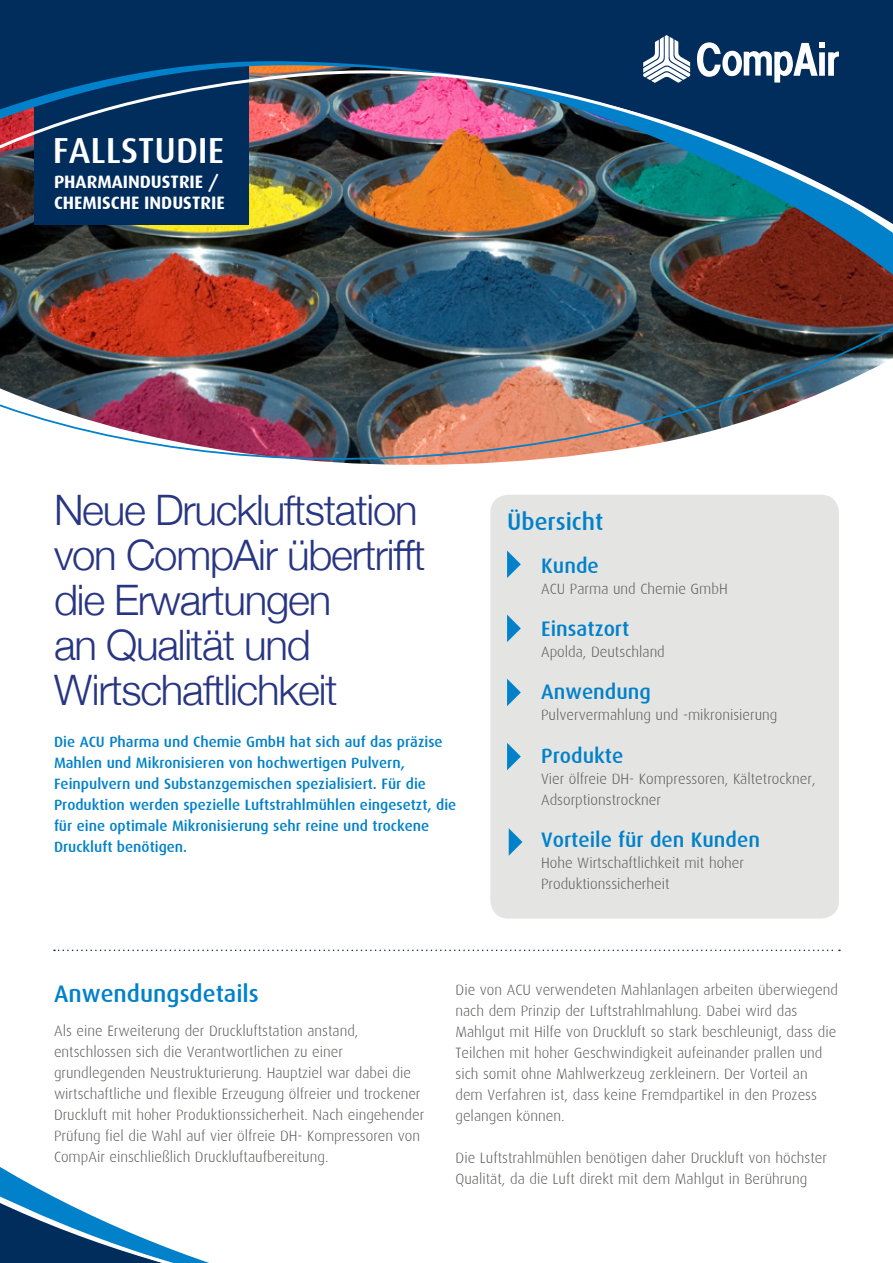
<style>
.page{position:relative;width:893px;height:1263px;background:#fff}
.page>*{position:absolute;margin:0;border:0;box-sizing:border-box;transform-origin:0 0}
.t1{font:300 42px/45px "Helvetica Neue";letter-spacing:-.03em;color:#283583}
.t2{font:500 36.15px "Dax";color:#fff}
.t3{font:500 24px "Dax";color:#0081c9}
.t4{font:500 21px "Dax";color:#0081c9}
.t5{font:700 18px/21.6px "Dax";color:#fff}
.t6{font:300 15px/21px "Dax";color:#575756}
.t7{font:500 15px/21px "Dax";color:#0081c9}
</style>
<div class="page">
<img style="left:0;top:289px;width:893px;height:207px">
<img style="left:0;top:263px;width:893px;height:26px">
<img style="left:0;top:0;width:893px;height:263px">
<svg style="left:697px;top:42px;width:142px;height:41px"></svg>
<svg style="left:643px;top:35px;width:47px;height:48px"></svg>
<svg style="left:0;top:1167px;width:209px;height:96px"></svg>
<div style="left:490px;top:495px;width:349px;height:423px;background:#e4e4e3;border-radius:18px"></div>
<svg style="left:507px;top:551px;width:14px;height:27px"></svg>
<svg style="left:507px;top:615px;width:14px;height:27px"></svg>
<svg style="left:507px;top:679px;width:14px;height:27px"></svg>
<svg style="left:507px;top:743px;width:14px;height:27px"></svg>
<svg style="left:509px;top:828px;width:13px;height:28px"></svg>
<svg style="left:54px;top:949px;width:786px;height:2px"></svg>
<h2 class="t2" style="left:53px;top:130px;width:173px">FALLSTUDIE</h2>
<p class="t5" style="left:54px;top:171px;width:172px">PHARMAINDUSTRIE /<br>CHEMISCHE INDUSTRIE</p>
<h1 class="t1" style="left:54px;top:484px;width:373px">Neue Druckluftstation von CompAir übertrifft die Erwartungen<br>an Qualität und<br>Wirtschaftlichkeit</h1>
<p class="t7" style="left:54px;top:731px;width:404px">Die ACU Pharma und Chemie GmbH hat sich auf das präzise Mahlen und Mikronisieren von hochwertigen Pulvern, Feinpulvern und Substanzgemischen spezialisiert. Für die Produktion werden spezielle Luftstrahlmühlen eingesetzt, die für eine optimale Mikronisierung sehr reine und trockene Druckluft benötigen.</p>
<h3 class="t3" style="left:507px;top:508px;width:98px">Übersicht</h3>
<h3 class="t4" style="left:541px;top:554px;width:59px">Kunde</h3>
<p class="t6" style="left:541px;top:578px;width:188px">ACU Parma und Chemie GmbH</p>
<h3 class="t4" style="left:541px;top:617px;width:90px">Einsatzort</h3>
<p class="t6" style="left:541px;top:642px;width:125px">Apolda, Deutschland</p>
<h3 class="t4" style="left:541px;top:680px;width:111px">Anwendung</h3>
<p class="t6" style="left:541px;top:705px;width:238px">Pulververmahlung und -mikronisierung</p>
<h3 class="t4" style="left:541px;top:744px;width:84px">Produkte</h3>
<p class="t6" style="left:541px;top:768px;width:276px">Vier ölfreie DH- Kompressoren, Kältetrockner,<br>Adsorptionstrockner</p>
<h3 class="t4" style="left:541px;top:828px;width:220px">Vorteile für den Kunden</h3>
<p class="t6" style="left:541px;top:852px;width:204px">Hohe Wirtschaftlichkeit mit hoher<br>Produktionssicherheit</p>
<h3 class="t3" style="left:54px;top:980px;width:206px">Anwendungsdetails</h3>
<p class="t6" style="left:54px;top:1020px;width:372px">Als eine Erweiterung der Druckluftstation anstand, entschlossen sich die Verantwortlichen zu einer grundlegenden Neustrukturierung. Hauptziel war dabei die wirtschaftliche und flexible Erzeugung ölfreier und trockener Druckluft mit hoher Produktionssicherheit. Nach eingehender Prüfung fiel die Wahl auf vier ölfreie DH- Kompressoren von CompAir einschließlich Druckluftaufbereitung.</p>
<p class="t6" style="left:455px;top:979px;width:384px">Die von ACU verwendeten Mahlanlagen arbeiten überwiegend nach dem Prinzip der Luftstrahlmahlung. Dabei wird das Mahlgut mit Hilfe von Druckluft so stark beschleunigt, dass die Teilchen mit hoher Geschwindigkeit aufeinander prallen und sich somit ohne Mahlwerkzeug zerkleinern. Der Vorteil an dem Verfahren ist, dass keine Fremdpartikel in den Prozess gelangen können.</p>
<p class="t6" style="left:455px;top:1147px;width:373px">Die Luftstrahlmühlen benötigen daher Druckluft von höchster<br>Qualität, da die Luft direkt mit dem Mahlgut in Berührung</p>
</div>
